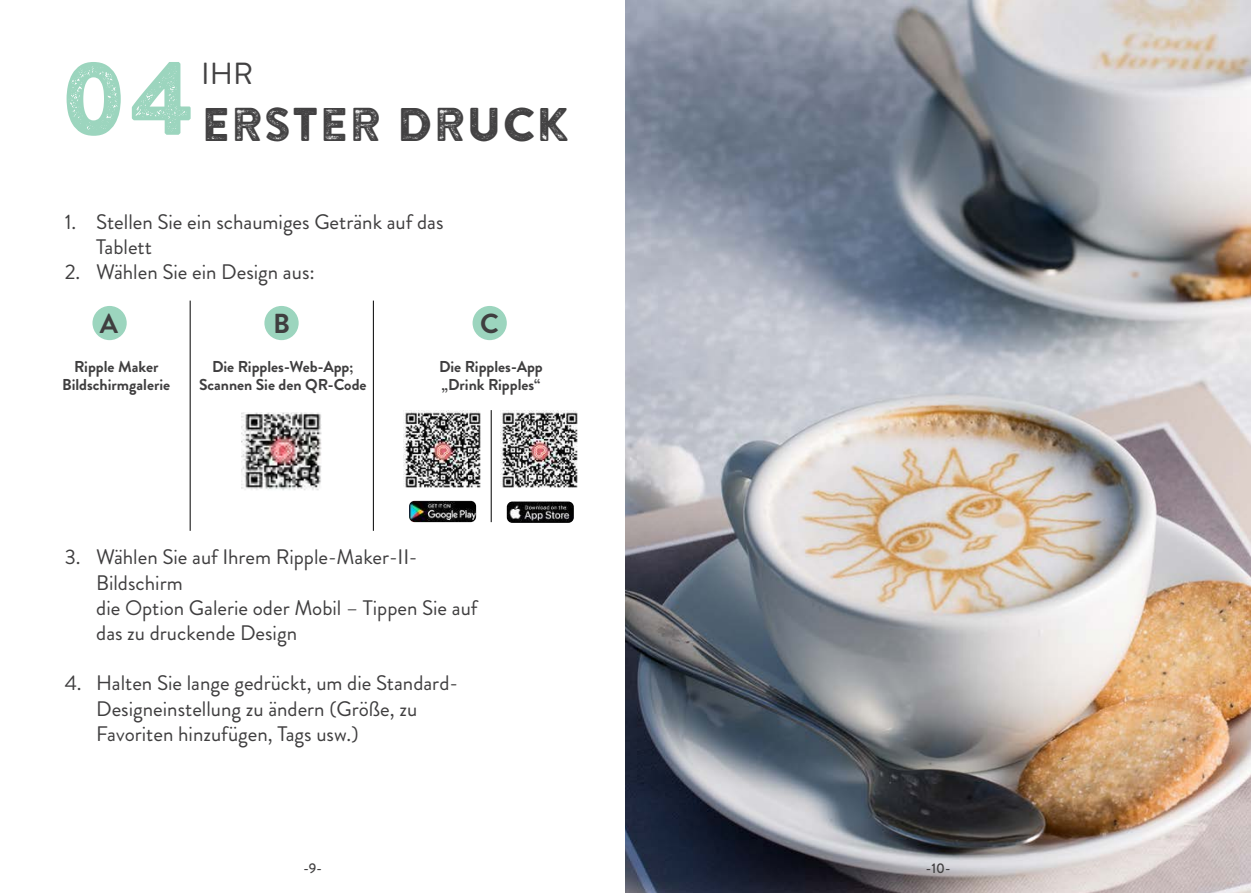
<style>
.page{position:relative;width:1251px;height:893px;background:#fff}
.page>*{position:absolute;margin:0;border:0;box-sizing:border-box;transform-origin:0 0}
.t1{font:102.55px "Brandon Printed Two";color:#9cd5be}
.t2{font:47.07px "Brandon Printed Two";color:#424142}
.t3{font:30.45px "Brandon Grotesque";color:#424142}
.t4{font:700 27.47px "Brandon Grotesque";color:#3f3e3f}
.t5{font:21px/25.2px "Brandon Grotesque";color:#3f3e3f}
.t6{font:700 15.75px/18.9px "Brandon Grotesque";color:#3f3e3f;text-align:center}
.t7{font:500 14px "Brandon Grotesque";color:#424142}
</style>
<div class="page">
<div style="left:92px;top:306px;width:35px;height:34px;background:#9cd5be;border-radius:50%"></div>
<div style="left:264px;top:306px;width:34px;height:34px;background:#9cd5be;border-radius:50%"></div>
<div style="left:472px;top:306px;width:34px;height:34px;background:#9cd5be;border-radius:50%"></div>
<img style="left:242px;top:412px;width:79px;height:79px">
<hr style="left:190px;top:301px;width:1px;height:230px;background:#000">
<hr style="left:373px;top:301px;width:1px;height:230px;background:#000">
<hr style="left:491px;top:410px;width:1px;height:112px;background:#000">
<img style="left:403px;top:410px;width:78px;height:78px">
<img style="left:500px;top:410px;width:78px;height:78px">
<img style="left:506px;top:501px;width:67px;height:22px">
<img style="left:409px;top:501px;width:67px;height:21px">
<img style="left:625px;top:0;width:625px;height:893px">
<h1 class="t1" style="left:60px;top:34px;width:138px">04</h1>
<h3 class="t3" style="left:201px;top:53px;width:54px">IHR</h3>
<h2 class="t2" style="left:201px;top:95px;width:369px">ERSTER DRUCK</h2>
<p class="t5" style="left:96px;top:209px;width:349px;text-indent:-32px">1. Stellen Sie ein schaumiges Getränk auf das<br>Tablett</p>
<p class="t5" style="left:65px;top:260px;width:252px">2. Wählen Sie ein Design aus:</p>
<h3 class="t4" style="left:100px;top:304px;width:20px">A</h3>
<h3 class="t4" style="left:273px;top:304px;width:18px">B</h3>
<h3 class="t4" style="left:480px;top:304px;width:20px">C</h3>
<p class="t6" style="left:199px;top:357px;width:169px">Die Ripples-Web-App;<br>Scannen Sie den QR-Code</p>
<p class="t6" style="left:439px;top:357px;width:105px;text-align:left">Die Ripples-App „Drink Ripples“</p>
<p class="t6" style="left:62px;top:357px;width:109px">Ripple Maker<br>Bildschirmgalerie</p>
<p class="t5" style="left:96px;top:545px;width:383px;text-indent:-32px">3. Wählen Sie auf Ihrem Ripple-Maker-II-<br>Bildschirm<br>die Option Galerie oder Mobil – Tippen Sie auf das zu druckende Design</p>
<p class="t5" style="left:96px;top:671px;width:363px;text-indent:-32px">4. Halten Sie lange gedrückt, um die Standard-<br>Designeinstellung zu ändern (Größe, zu<br>Favoriten hinzufügen, Tags usw.)</p>
<p class="t7" style="left:303px;top:859px;width:20px">-9-</p>
<p class="t7" style="left:925px;top:859px;width:26px">-10-</p>
</div>
